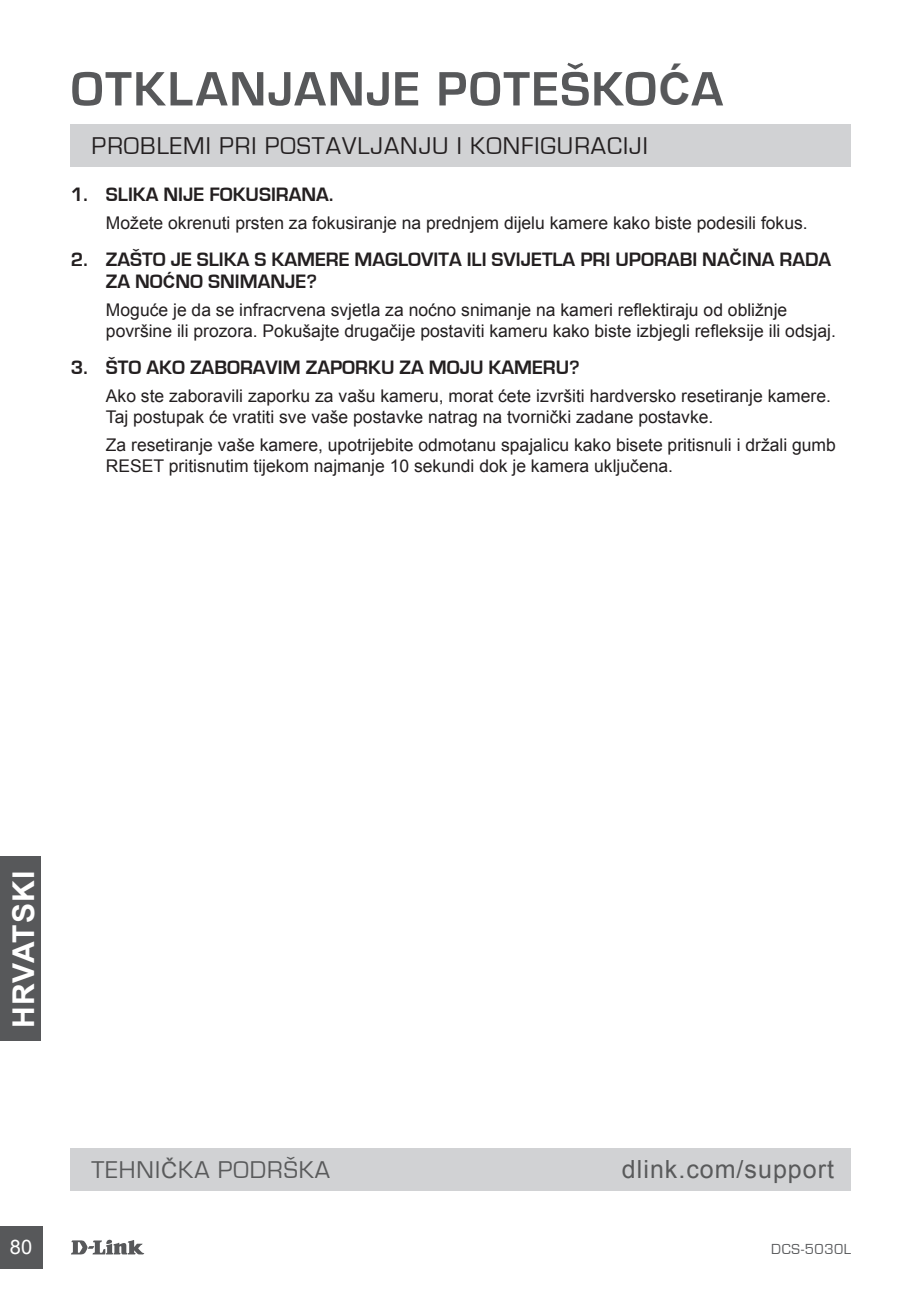
<style>
.page{position:relative;width:922px;height:1297px;background:#fff}
.page>*{position:absolute;margin:0;border:0;box-sizing:border-box;transform-origin:0 0}
.t1{font:700 50px "Eurostile";letter-spacing:.035em;color:#57585a}
.t2{font:700 30px "Arial";letter-spacing:.035em;color:#fff}
.t3{font:25px "Eurostile";letter-spacing:.04em;color:#231f20}
.t4{font:25px "Arial";letter-spacing:.04em;color:#595a5b}
.t5{font:25px "Eurostile";letter-spacing:.04em;color:#595a5b}
.t6{font:700 20px/22.5px "Eurostile";color:#231f20}
.t7{font:20px "Arial";color:#fff}
.t8{font:17.5px/21px "Arial";color:#231f20}
.t9{font:15px "Eurostile";letter-spacing:.04em;color:#57585a}
.s1{font-family:"Arial";font-size:45px}
.s2{font-family:"Arial";font-size:17.5px}
.s3{font-family:"Arial";font-size:22.5px}
</style>
<div class="page">
<svg style="left:71px;top:1239px;width:73px;height:15px"></svg>
<div style="left:0;top:1226px;width:43px;height:43px;background:#57585a"></div>
<div style="left:0;top:856px;width:41px;height:185px;background:#57585a"></div>
<div style="left:71px;top:124px;width:779px;height:43px;background:#d1d2d4"></div>
<div style="left:71px;top:1148px;width:779px;height:43px;background:#d1d2d4"></div>
<h1 class="t1" style="left:71px;top:62px;width:653px">OTKLANJANJE POTEŠKO<span class="s1">Ć</span>A</h1>
<h3 class="t3" style="left:92px;top:132px;width:557px">PROBLEMI PRI POSTAVLJANJU I KONFIGURACIJI</h3>
<p class="t6" style="left:71px;top:183px;width:264px">1. SLIKA NIJE FOKUSIRANA.</p>
<p class="t8" style="left:106px;top:212px;width:703px">Možete okrenuti prsten za fokusiranje na prednjem dijelu kamere kako biste podesili fokus.</p>
<p class="t6" style="left:106px;top:248px;width:726px;text-indent:-35px">2. ZAŠTO JE SLIKA S KAMERE MAGLOVITA ILI SVIJETLA PRI UPORABI NA<span class="s2">Č</span>INA RADA<br>ZA NO<span class="s2">Ć</span>NO SNIMANJE?</p>
<p class="t8" style="left:106px;top:300px;width:731px">Moguće je da se infracrvena svjetla za noćno snimanje na kameri reflektiraju od obližnje površine ili prozora. Pokušajte drugačije postaviti kameru kako biste izbjegli refleksije ili odsjaj.</p>
<p class="t6" style="left:71px;top:356px;width:510px">3. ŠTO AKO ZABORAVIM ZAPORKU ZA MOJU KAMERU?</p>
<p class="t8" style="left:106px;top:385px;width:726px">Ako ste zaboravili zaporku za vašu kameru, morat ćete izvršiti hardversko resetiranje kamere.<br>Taj postupak će vratiti sve vaše postavke natrag na tvornički zadane postavke.</p>
<p class="t8" style="left:106px;top:435px;width:731px">Za resetiranje vaše kamere, upotrijebite odmotanu spajalicu kako bisete pritisnuli i držali gumb<br>RESET pritisnutim tijekom najmanje 10 sekundi dok je kamera uključena.</p>
<h2 class="t2" style="left:4px;top:1028px;width:159px;rotate:-90deg">HRVATSKI</h2>
<h3 class="t5" style="left:92px;top:1156px;width:240px">TEHNI<span class="s3">Č</span>KA PODRŠKA</h3>
<h3 class="t4" style="left:621px;top:1152px;width:213px">dlink.com/support</h3>
<p class="t7" style="left:10px;top:1234px;width:24px">80</p>
<p class="t9" style="left:771px;top:1241px;width:81px">DCS-5030L</p>
</div>
